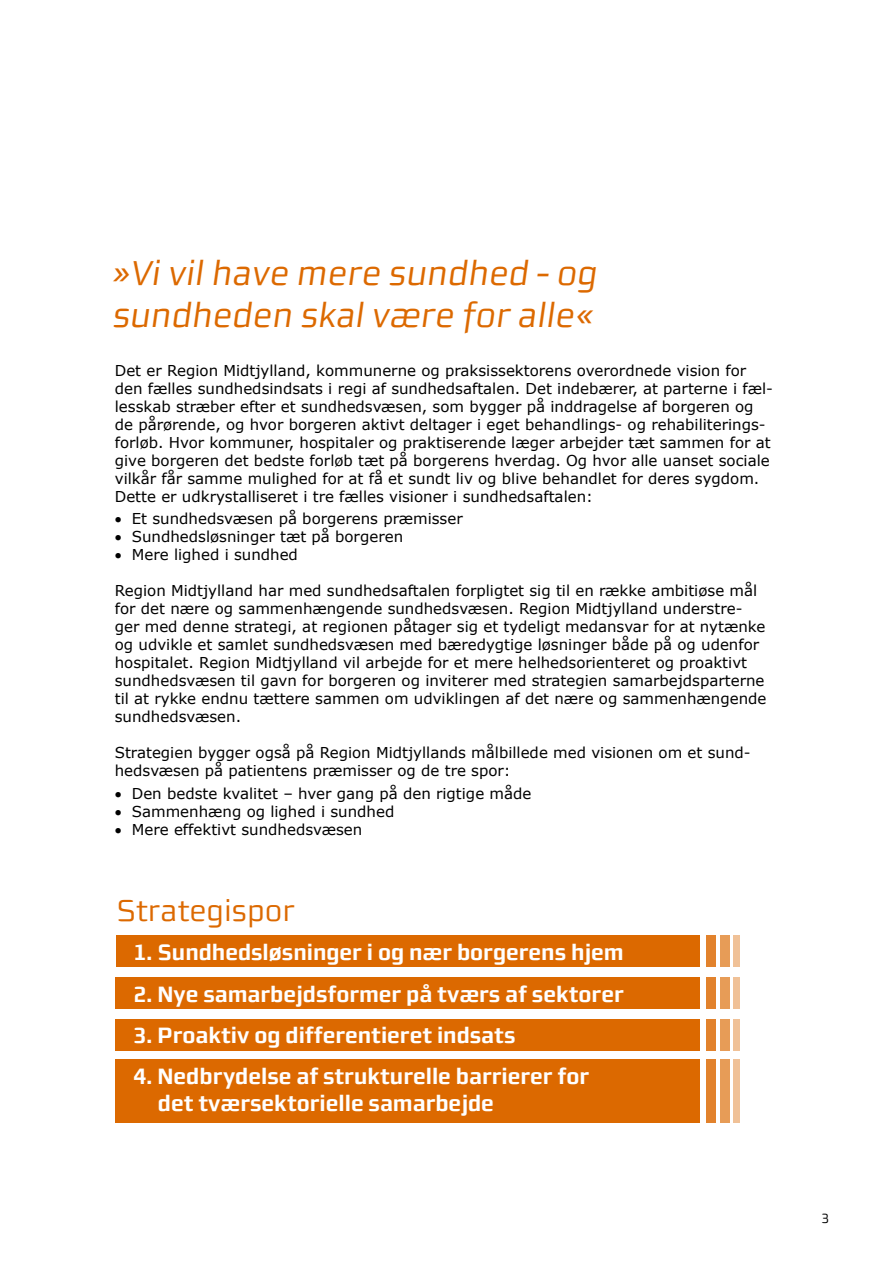
<style>
.page{position:relative;width:893px;height:1263px;background:#fff}
.page>*{position:absolute;margin:0;border:0;box-sizing:border-box;transform-origin:0 0}
.t1{font:italic 34.5px/41.4px "midtsans";color:#dc6900}
.t2{font:30px "midtsans";color:#dc6900}
.bullet_2{font:700 22.2px/26.7px "midtsans";color:#fff}
.t3{font:15px/18px "Verdana";color:#000}
.pagina_højre{font:13.5px "midtsans";color:#000}
</style>
<div class="page">
<div style="left:116px;top:935px;width:584px;height:31px;background:#dc6900"></div>
<div style="left:116px;top:977px;width:584px;height:31px;background:#dc6900"></div>
<div style="left:116px;top:1019px;width:584px;height:32px;background:#dc6900"></div>
<div style="left:116px;top:1060px;width:584px;height:63px;background:#dc6900"></div>
<div style="left:706px;top:935px;width:10px;height:31px;background:#e2822c"></div>
<div style="left:706px;top:977px;width:10px;height:31px;background:#e2822c"></div>
<div style="left:706px;top:1019px;width:10px;height:32px;background:#e2822c"></div>
<div style="left:706px;top:1060px;width:10px;height:63px;background:#e2822c"></div>
<div style="left:720px;top:935px;width:10px;height:31px;background:#e79c57"></div>
<div style="left:720px;top:977px;width:10px;height:31px;background:#e79c57"></div>
<div style="left:720px;top:1019px;width:10px;height:32px;background:#e79c57"></div>
<div style="left:720px;top:1060px;width:10px;height:63px;background:#e79c57"></div>
<div style="left:734px;top:935px;width:6px;height:31px;background:#f0c197"></div>
<div style="left:734px;top:977px;width:6px;height:31px;background:#f0c197"></div>
<div style="left:734px;top:1019px;width:6px;height:32px;background:#f0c197"></div>
<div style="left:734px;top:1060px;width:6px;height:63px;background:#f0c197"></div>
<p class="t1" style="left:113px;top:253px;width:487px">»Vi vil have mere sundhed - og sundheden skal være for alle«</p>
<p class="t3" style="left:115px;top:361px;width:660px">Det er Region Midtjylland, kommunerne og praksissektorens overordnede vision for den fælles sundhedsindsats i regi af sundhedsaftalen. Det indebærer, at parterne i fæl&shy;lesskab stræber efter et sundhedsvæsen, som bygger på inddragelse af borgeren og de pårørende, og hvor borgeren aktivt deltager i eget behandlings- og rehabiliterings&shy;forløb. Hvor kommuner, hospitaler og praktiserende læger arbejder tæt sammen for at give borgeren det bedste forløb tæt på borgerens hverdag. Og hvor alle uanset sociale vilkår får samme mulighed for at få et sundt liv og blive behandlet for deres sygdom.<br>Dette er udkrystalliseret i tre fælles visioner i sundhedsaftalen:</p>
<p class="t3" style="left:115px;top:510px;width:349px">• Et sundhedsvæsen på borgerens præmisser</p>
<p class="t3" style="left:115px;top:528px;width:290px">• Sundhedsløsninger tæt på borgeren</p>
<p class="t3" style="left:115px;top:546px;width:185px">• Mere lighed i sundhed</p>
<p class="t3" style="left:115px;top:582px;width:653px">Region Midtjylland har med sundhedsaftalen forpligtet sig til en række ambitiøse mål for det nære og sammenhængende sundhedsvæsen. Region Midtjylland understre&shy;ger med denne strategi, at regionen påtager sig et tydeligt medansvar for at nytænke og udvikle et samlet sundhedsvæsen med bæredygtige løsninger både på og udenfor hospitalet. Region Midtjylland vil arbejde for et mere helhedsorienteret og proaktivt sundhedsvæsen til gavn for borgeren og inviterer med strategien samarbejdsparterne til at rykke endnu tættere sammen om udviklingen af det nære og sammenhængende sundhedsvæsen.</p>
<p class="t3" style="left:115px;top:744px;width:637px">Strategien bygger også på Region Midtjyllands målbillede med visionen om et sund&shy;hedsvæsen på patientens præmisser og de tre spor:</p>
<p class="t3" style="left:115px;top:784px;width:418px">• Den bedste kvalitet – hver gang på den rigtige måde</p>
<p class="t3" style="left:115px;top:802px;width:281px">• Sammenhæng og lighed i sundhed</p>
<p class="t3" style="left:115px;top:820px;width:249px">• Mere effektivt sundhedsvæsen</p>
<p class="t2" style="left:117px;top:893px;width:179px">Strategispor</p>
<p class="bullet_2" style="left:133px;top:939px;width:492px">1. Sundhedsløsninger i og nær borgerens hjem</p>
<p class="bullet_2" style="left:133px;top:980px;width:492px">2. Nye samarbejdsformer på tværs af sektorer</p>
<p class="bullet_2" style="left:133px;top:1022px;width:383px">3. Proaktiv og differentieret indsats</p>
<p class="bullet_2" style="left:158px;top:1063px;width:433px;text-indent:-24px">4. Nedbrydelse af strukturelle barrierer for det tværsektorielle samarbejde</p>
<p class="pagina_højre" style="left:821px;top:1211px;width:9px">3</p>
</div>
